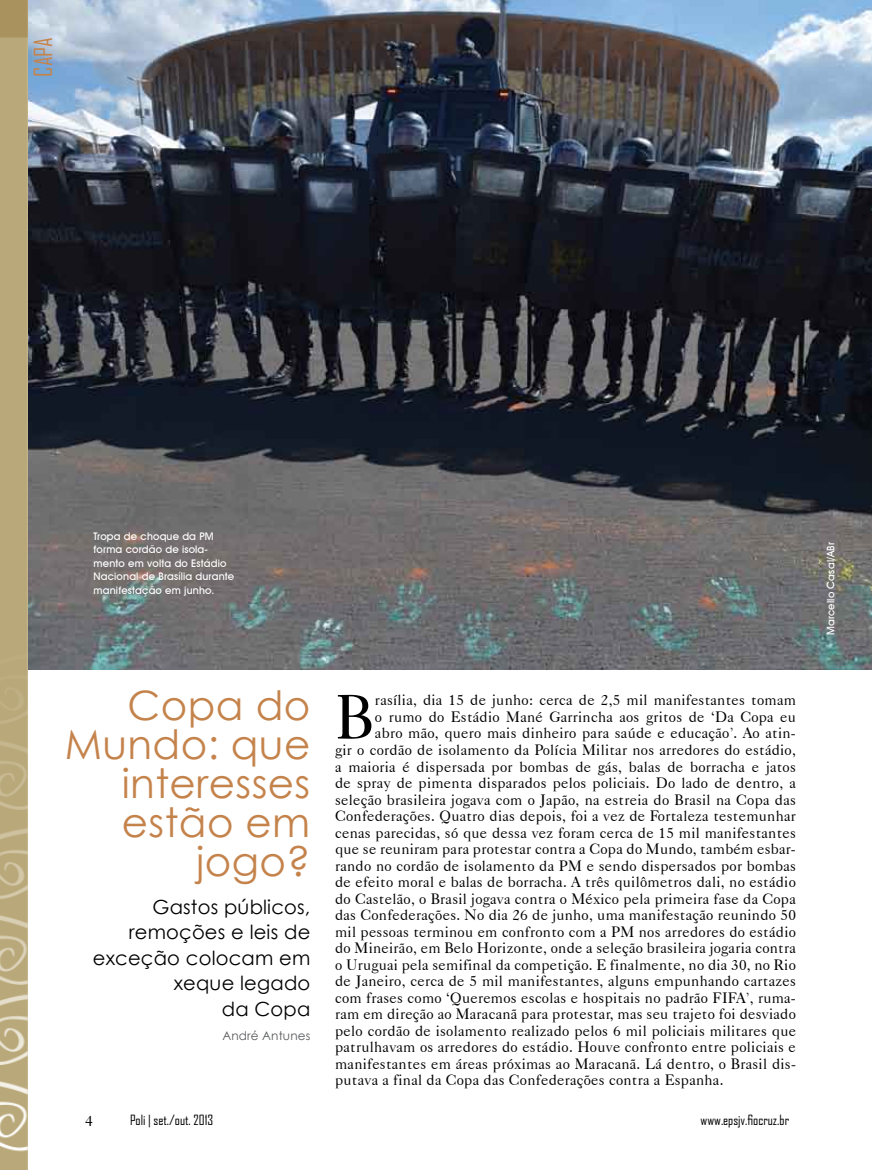
<style>
.page{position:relative;width:872px;height:1170px;background:#fff}
.page>*{position:absolute;margin:0;border:0;box-sizing:border-box;transform-origin:0 0}
.t1{font:62.55px "Caslon 540 BT";color:#000}
.t2{font:40.5px/39px "Century Gothic";letter-spacing:.01em;color:#c5834c;text-align:right}
.t3{font:24px "Agency FB";color:#c5834c}
.t4{font:19.5px/25.5px "Century Gothic";letter-spacing:.01em;color:#000;text-align:right}
.t5{font:15px "Caslon 540 BT";letter-spacing:.02em;color:#000}
.t6{font:13.5px "Agency FB";color:#000}
.t7{font:12px "Century Gothic";letter-spacing:.01em;color:#58595b}
.t8{font:500 10.5px/13.5px "Avant Garde IT Cby BT";letter-spacing:.015em;color:#fff}
.s1{font-size:14.7px;color:#414142}
</style>
<div class="page">
<img style="left:27px;top:0;width:845px;height:669px">
<img style="left:0;top:0;width:27px;height:1169px">
<h3 class="t3" style="left:28px;top:77px;width:41px;rotate:-90deg">CAPA</h3>
<p class="t8" style="left:94px;top:529px;width:142px">Tropa de choque da PM forma cordão de isola&shy;mento em volta do Estádio<br>Nacional de Brasília durante manifestação em junho.</p>
<h2 class="t2" style="left:65px;top:684px;width:247px">Copa do<br>Mundo: que interesses estão em jogo?</h2>
<h3 class="t4" style="left:93px;top:893px;width:219px">Gastos públicos, remoções e leis de exceção colocam em xeque legado<br>da Copa</h3>
<p class="t7" style="left:222px;top:1027px;width:89px">André Antunes</p>
<h1 class="t1" style="left:335px;top:678px;width:40px">B</h1>
<p class="t5" style="left:375px;top:691px;width:422px">rasília, dia 15 de junho: cerca de 2,5 mil manifestantes tomam</p>
<p class="t5" style="left:375px;top:707px;width:422px">o rumo do Estádio Mané Garrincha aos gritos de ‘Da Copa eu</p>
<p class="t5" style="left:375px;top:724px;width:422px">abro mão, quero mais dinheiro para saúde e educação<span class="s1">’</span>. Ao atin-</p>
<p class="t5" style="left:335px;top:740px;width:462px">gir o cordão de isolamento da Polícia Militar nos arredores do estádio,</p>
<p class="t5" style="left:335px;top:757px;width:462px">a maioria é dispersada por bombas de gás, balas de borracha e jatos</p>
<p class="t5" style="left:335px;top:773px;width:462px">de spray de pimenta disparados pelos policiais. Do lado de dentro, a</p>
<p class="t5" style="left:335px;top:790px;width:462px">seleção brasileira jogava com o Japão, na estreia do Brasil na Copa das</p>
<p class="t5" style="left:335px;top:806px;width:462px">Confederações. Quatro dias depois, foi a vez de Fortaleza testemunhar</p>
<p class="t5" style="left:335px;top:823px;width:462px">cenas parecidas, só que dessa vez foram cerca de 15 mil manifestantes</p>
<p class="t5" style="left:335px;top:839px;width:462px">que se reuniram para protestar contra a Copa do Mundo, também esbar-</p>
<p class="t5" style="left:335px;top:856px;width:462px">rando no cordão de isolamento da PM e sendo dispersados por bombas</p>
<p class="t5" style="left:335px;top:872px;width:462px">de efeito moral e balas de borracha. A três quilômetros dali, no estádio</p>
<p class="t5" style="left:335px;top:889px;width:462px">do Castelão, o Brasil jogava contra o México pela primeira fase da Copa</p>
<p class="t5" style="left:335px;top:905px;width:462px">das Confederações. No dia 26 de junho, uma manifestação reunindo 50</p>
<p class="t5" style="left:335px;top:922px;width:462px">mil pessoas terminou em confronto com a PM nos arredores do estádio</p>
<p class="t5" style="left:335px;top:938px;width:462px">do Mineirão, em Belo Horizonte, onde a seleção brasileira jogaria contra</p>
<p class="t5" style="left:335px;top:955px;width:462px">o Uruguai pela semifinal da competição. E finalmente, no dia 30, no Rio</p>
<p class="t5" style="left:335px;top:971px;width:462px">de Janeiro, cerca de 5 mil manifestantes, alguns empunhando cartazes</p>
<p class="t5" style="left:335px;top:988px;width:462px">com frases como ‘Queremos escolas e hospitais no padrão FIFA<span class="s1">’</span>, ruma-</p>
<p class="t5" style="left:335px;top:1004px;width:462px">ram em direção ao Maracanã para protestar, mas seu trajeto foi desviado</p>
<p class="t5" style="left:335px;top:1021px;width:462px">pelo cordão de isolamento realizado pelos 6 mil policiais militares que</p>
<p class="t5" style="left:335px;top:1037px;width:462px">patrulhavam os arredores do estádio. Houve confronto entre policiais e</p>
<p class="t5" style="left:335px;top:1054px;width:462px">manifestantes em áreas próximas ao Maracanã. Lá dentro, o Brasil dis-</p>
<p class="t5" style="left:335px;top:1070px;width:390px">putava a final da Copa das Confederações contra a Espanha.</p>
<p class="t5" style="left:85px;top:1111px;width:9px">4</p>
<p class="t6" style="left:130px;top:1111px;width:84px">Poli | set./out. 2013</p>
<p class="t6" style="left:700px;top:1111px;width:90px">www.epsjv.fiocruz.br</p>
<p class="t8" style="left:824px;top:635px;width:95px;rotate:-90deg">Marcello Casal/ABr</p>
</div>
